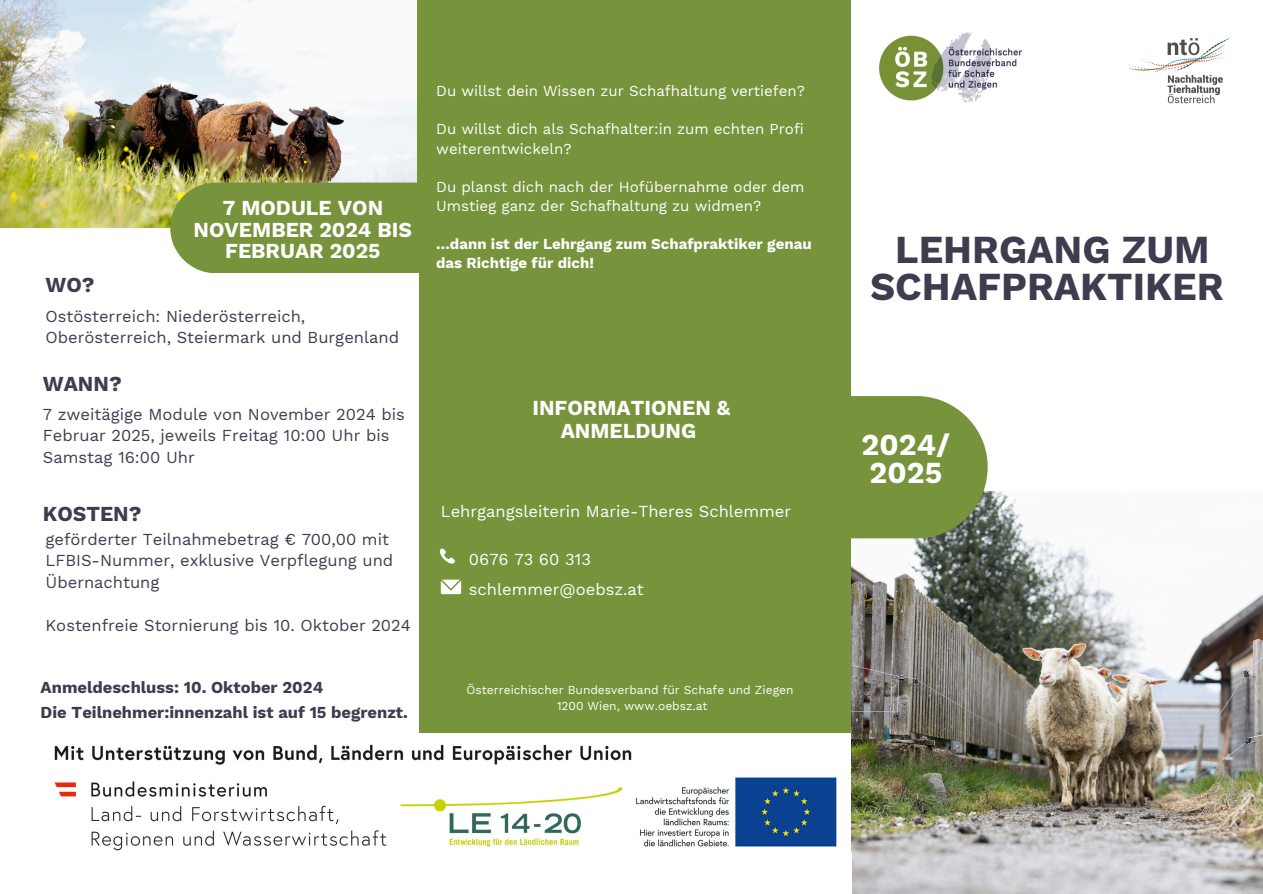
<style>
.page{position:relative;width:1263px;height:894px;background:#fff}
.page>*{position:absolute;margin:0;border:0;box-sizing:border-box;transform-origin:0 0}
.t1{font:700 39px/37.2px "Work Sans";color:#3e3d50;text-align:center}
.t2{font:700 30px/28.2px "Work Sans";color:#fff}
.t3{font:700 21px/21.3px "Work Sans";color:#fff;text-align:center}
.t4{font:700 21px "Work Sans";color:#3e3d50}
.t5{font:16.5px/21.3px "Work Sans";color:#3e3d50}
.t6{font:700 16.5px/24.8px "Work Sans";color:#3e3d50}
.t7{font:16.5px "Work Sans";color:#fff}
.t8{font:15px/19.2px "Work Sans";color:#fff}
.t9{font:700 15px/19.2px "Work Sans";color:#fff}
.t10{font:12px "Work Sans";color:#fff}
</style>
<div class="page">
<div style="left:0;top:0;width:1263px;height:893px;background:#77933c"></div>
<img style="left:0;top:0;width:416px;height:228px">
<div style="left:851px;top:0;width:412px;height:496px;background:#fff"></div>
<div style="left:0;top:228px;width:418px;height:665px;background:#fff"></div>
<svg style="left:170px;top:182px;width:248px;height:91px"></svg>
<svg style="left:439px;top:548px;width:16px;height:16px"></svg>
<svg style="left:441px;top:579px;width:20px;height:15px"></svg>
<img style="left:879px;top:32px;width:143px;height:71px">
<img style="left:54px;top:733px;width:797px;height:119px">
<img style="left:1129px;top:37px;width:102px;height:67px">
<img style="left:851px;top:491px;width:412px;height:402px">
<svg style="left:851px;top:396px;width:136px;height:142px"></svg>
<div style="left:406px;top:852px;width:445px;height:41px;background:#fff"></div>
<h3 class="t3" style="left:194px;top:197px;width:220px">7 MODULE VON<br>NOVEMBER 2024 BIS<br>FEBRUAR 2025</h3>
<h5 class="t4" style="left:45px;top:272px;width:51px">WO?</h5>
<h5 class="t5" style="left:45px;top:305px;width:355px">Ostösterreich: Niederösterreich,<br>Oberösterreich, Steiermark und Burgenland</h5>
<p class="t4" style="left:43px;top:371px;width:80px">WANN?</p>
<h5 class="t5" style="left:43px;top:403px;width:364px">7 zweitägige Module von November 2024 bis<br>Februar 2025, jeweils Freitag 10:00 Uhr bis<br>Samstag 16:00 Uhr</h5>
<h2 class="t4" style="left:43px;top:501px;width:100px">KOSTEN?</h2>
<h5 class="t5" style="left:45px;top:528px;width:349px">geförderter Teilnahmebetrag € 700,00 mit<br>LFBIS-Nummer, exklusive Verpflegung und<br>Übernachtung</h5>
<h3 class="t5" style="left:45px;top:614px;width:367px">Kostenfreie Stornierung bis 10. Oktober 2024</h3>
<p class="t6" style="left:41px;top:675px;width:369px">Anmeldeschluss: 10. Oktober 2024<br>Die Teilnehmer:innenzahl ist auf 15 begrenzt.</p>
<h5 class="t8" style="left:436px;top:81px;width:370px">Du willst dein Wissen zur Schafhaltung vertiefen?</h5>
<h4 class="t8" style="left:436px;top:120px;width:369px">Du willst dich als Schafhalter:in zum echten Profi weiterentwickeln?</h4>
<h3 class="t8" style="left:436px;top:177px;width:370px">Du planst dich nach der Hofübernahme oder dem<br>Umstieg ganz der Schafhaltung zu widmen?</h3>
<h4 class="t9" style="left:436px;top:234px;width:377px">…dann ist der Lehrgang zum Schafpraktiker genau das Richtige für dich!</h4>
<h1 class="t1" style="left:870px;top:231px;width:355px">LEHRGANG ZUM<br>SCHAFPRAKTIKER</h1>
<h5 class="t3" style="left:532px;top:395px;width:200px;line-height:23.7px">INFORMATIONEN &amp;<br>ANMELDUNG</h5>
<h5 class="t7" style="left:441px;top:501px;width:352px">Lehrgangsleiterin Marie-Theres Schlemmer</h5>
<h3 class="t7" style="left:469px;top:549px;width:124px">0676 73 60 313</h3>
<h3 class="t7" style="left:469px;top:579px;width:176px">schlemmer@oebsz.at</h3>
<h5 class="t10" style="left:467px;top:682px;width:329px">Österreichischer Bundesverband für Schafe und Ziegen</h5>
<p class="t10" style="left:557px;top:698px;width:152px">1200 Wien, www.oebsz.at</p>
<h5 class="t2" style="left:862px;top:430px;width:90px">2024/<br>2025</h5>
</div>
